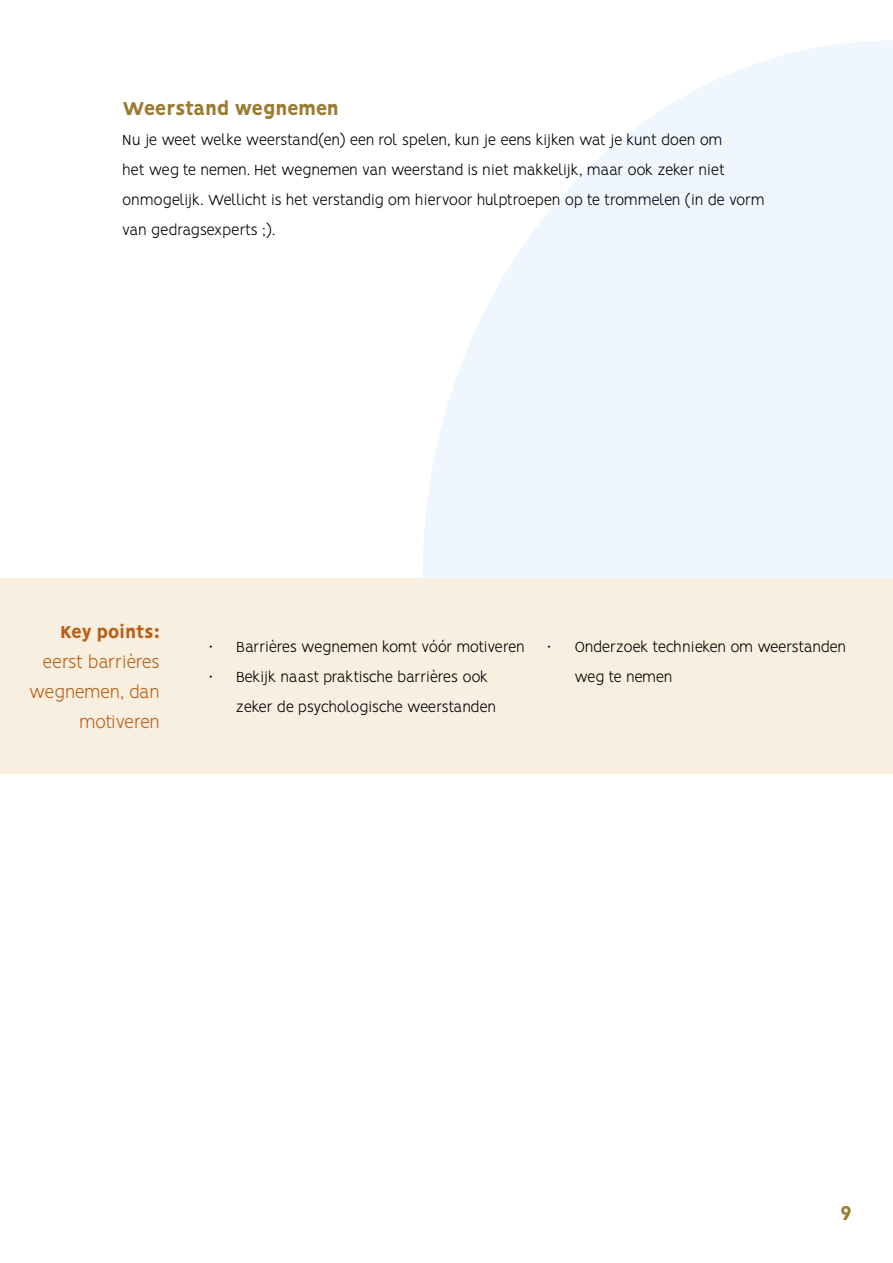
<style>
.page{position:relative;width:893px;height:1263px;background:#fff}
.page>*{position:absolute;margin:0;border:0;box-sizing:border-box;transform-origin:0 0}
.t1{font:800 22.5px "Vision";color:#9b7b31}
.t2{font:800 21px "Vision";letter-spacing:-.03em;color:#9b7b31}
.t3{font:300 19.5px/30px "Vision";letter-spacing:-.03em;color:#b95f17;text-align:right}
.t4{font:800 19.5px "Vision";letter-spacing:-.03em;color:#b95f17}
.t5{font:300 16.5px/30px "Vision";letter-spacing:-.03em;color:#000}
</style>
<div class="page">
<svg style="left:422px;top:41px;width:471px;height:538px;fill:#f0f6fd"></svg>
<div style="left:1px;top:579px;width:892px;height:195px;background:#f8efe0"></div>
<p class="t2" style="left:122px;top:96px;width:218px">Weerstand wegnemen</p>
<p class="t5" style="left:122px;top:126px;width:644px">Nu je weet welke weerstand(en) een rol spelen, kun je eens kijken wat je kunt doen om<br>het weg te nemen. Het wegnemen van weerstand is niet makkelijk, maar ook zeker niet onmogelijk. Wellicht is het verstandig om hiervoor hulptroepen op te trommelen (in de vorm van gedragsexperts ;).</p>
<p class="t4" style="left:60px;top:620px;width:101px">Key points:</p>
<p class="t3" style="left:29px;top:649px;width:132px">eerst barrières wegnemen, dan motiveren</p>
<p class="t5" style="left:209px;top:634px;width:317px">• Barrières wegnemen komt vóór motiveren</p>
<p class="t5" style="left:236px;top:664px;width:261px;text-indent:-27px">• Bekijk naast praktische barrières ook zeker de psychologische weerstanden</p>
<p class="t5" style="left:574px;top:634px;width:273px;text-indent:-27px">• Onderzoek technieken om weerstanden weg te nemen</p>
<h1 class="t1" style="left:840px;top:1200px;width:13px">9</h1>
</div>
